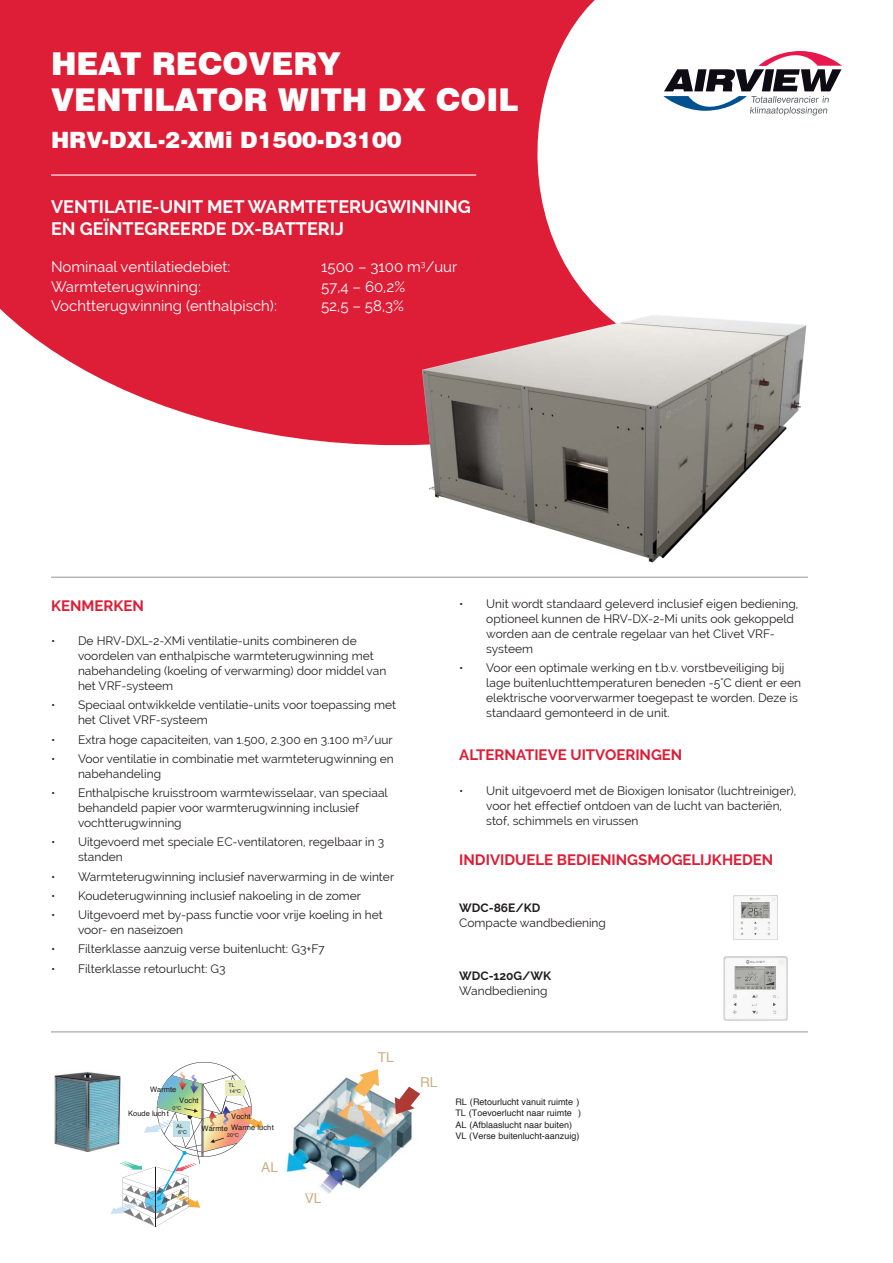
<style>
.page{position:relative;width:893px;height:1263px;background:#fff}
.page>*{position:absolute;margin:0;border:0;box-sizing:border-box;transform-origin:0 0}
.t1{font:900 31.5px/36px "Swiss 721 BT";color:#fff}
.t2{font:900 22.5px "Swiss 721 BT";color:#fff}
.t3{font:700 18px/21.6px "Raleway";color:#fff}
.t4{font:15px "Raleway";color:#fff}
.t5{font:700 15px "Raleway";color:#de1d36}
.t6{font:13.65px "Helvetica";color:#ccaf7e}
.t7{font:12px/15px "Raleway";color:#231f20}
.t8{font:700 12px "Raleway";color:#231f20}
.t9{font:9px/11.2px "Helvetica";color:#231f20}
.t10{font:7.5px/10.8px "Helvetica";color:#231f20}
.t11{font:5.25px/6px "Helvetica";color:#231f20}
.s1{font-size:4.95px}
</style>
<div class="page">
<svg style="left:0;top:0;width:595px;height:446px;background:#e1384e"></svg>
<svg style="left:663px;top:51px;width:179px;height:65px"></svg>
<hr style="left:51px;top:174px;width:425px;height:2px;background:#fff">
<hr style="left:51px;top:577px;width:757px;height:1px;background:#939598">
<hr style="left:51px;top:1031px;width:757px;height:1px;background:#939598">
<img style="left:416px;top:285px;width:391px;height:278px">
<img style="left:723px;top:957px;width:64px;height:64px">
<img style="left:54px;top:1071px;width:57px;height:81px">
<svg style="left:111px;top:1062px;width:152px;height:165px"></svg>
<img style="left:286px;top:1077px;width:126px;height:117px">
<svg style="left:354px;top:1069px;width:25px;height:28px"></svg>
<svg style="left:395px;top:1086px;width:25px;height:28px"></svg>
<img style="left:733px;top:895px;width:44px;height:44px">
<p class="t1" style="left:51px;top:46px;width:469px">HEAT RECOVERY<br>VENTILATOR WITH DX COIL</p>
<p class="t2" style="left:51px;top:127px;width:352px">HRV-DXL-2-XMi D1500-D3100</p>
<p class="t3" style="left:51px;top:196px;width:421px">VENTILATIE-UNIT MET WARMTETERUGWINNING<br>EN GEÏNTEGREERDE DX-BATTERIJ</p>
<p class="t4" style="left:51px;top:258px;width:181px">Nominaal ventilatiedebiet:</p>
<p class="t4" style="left:321px;top:258px;width:138px">1500 – 3100 m<sup>3</sup>/uur</p>
<p class="t4" style="left:51px;top:278px;width:151px">Warmteterugwinning:</p>
<p class="t4" style="left:321px;top:278px;width:86px">57,4 – 60,2%</p>
<p class="t4" style="left:51px;top:297px;width:227px">Vochtterugwinning (enthalpisch):</p>
<p class="t4" style="left:321px;top:297px;width:85px">52,5 – 58,3%</p>
<p class="t5" style="left:51px;top:597px;width:94px">KENMERKEN</p>
<p class="t7" style="left:78px;top:633px;width:310px;text-indent:-27px">• De HRV-DXL-2-XMi ventilatie-units combineren de voordelen van enthalpische warmteterugwinning met nabehandeling (koeling of verwarming) door middel van het VRF-systeem</p>
<p class="t7" style="left:78px;top:698px;width:319px;text-indent:-27px">• Speciaal ontwikkelde ventilatie-units voor toepassing met het Clivet VRF-systeem</p>
<p class="t7" style="left:51px;top:732px;width:343px">• Extra hoge capaciteiten, van 1.500, 2.300 en 3.100 m<sup>3</sup>/uur</p>
<p class="t7" style="left:78px;top:751px;width:317px;text-indent:-27px">• Voor ventilatie in combinatie met warmteterugwinning en nabehandeling</p>
<p class="t7" style="left:78px;top:785px;width:311px;text-indent:-27px">• Enthalpische kruisstroom warmtewisselaar, van speciaal behandeld papier voor warmterugwinning inclusief vochtterugwinning</p>
<p class="t7" style="left:78px;top:835px;width:308px;text-indent:-27px">• Uitgevoerd met speciale EC-ventilatoren, regelbaar in 3 standen</p>
<p class="t7" style="left:51px;top:869px;width:345px">• Warmteterugwinning inclusief naverwarming in de winter</p>
<p class="t7" style="left:51px;top:888px;width:312px">• Koudeterugwinning inclusief nakoeling in de zomer</p>
<p class="t7" style="left:78px;top:907px;width:306px;text-indent:-27px">• Uitgevoerd met by-pass functie voor vrije koeling in het voor- en naseizoen</p>
<p class="t7" style="left:51px;top:942px;width:275px">• Filterklasse aanzuig verse buitenlucht: G3+F7</p>
<p class="t7" style="left:51px;top:961px;width:176px">• Filterklasse retourlucht: G3</p>
<p class="t10" style="left:150px;top:1085px;width:28px">Warmte</p>
<p class="t10" style="left:179px;top:1095px;width:21px">Vocht</p>
<p class="t11" style="left:229px;top:1082px;width:14px">TL<br>14°C</p>
<p class="t11" style="left:169px;top:1105px;width:14px"><span class="s1">0</span> 0°C</p>
<p class="t11" style="left:176px;top:1123px;width:8px">AL</p>
<p class="t10" style="left:128px;top:1108px;width:42px">Koude lucht</p>
<p class="t10" style="left:202px;top:1111px;width:74px;text-indent:30px">Vocht<br>Warmte Warme lucht</p>
<p class="t11" style="left:178px;top:1129px;width:10px">6°C</p>
<p class="t11" style="left:227px;top:1132px;width:13px">20°C</p>
<p class="t6" style="left:261px;top:1156px;width:18px">AL</p>
<p class="t6" style="left:305px;top:1188px;width:18px">VL</p>
<p class="t6" style="left:378px;top:1047px;width:17px">TL</p>
<p class="t7" style="left:486px;top:596px;width:313px;text-indent:-27px">• Unit wordt standaard geleverd inclusief eigen bediening, optioneel kunnen de HRV-DX-2-Mi units ook gekoppeld worden aan de centrale regelaar van het Clivet VRF&shy;systeem</p>
<p class="t7" style="left:486px;top:660px;width:316px;text-indent:-27px">• Voor een optimale werking en t.b.v. vorstbeveiliging bij lage buitenluchttemperaturen beneden -5°C dient er een elektrische voorverwarmer toegepast te worden. Deze is standaard gemonteerd in de unit.</p>
<p class="t5" style="left:459px;top:746px;width:225px">ALTERNATIEVE UITVOERINGEN</p>
<p class="t7" style="left:486px;top:783px;width:311px;text-indent:-27px">• Unit uitgevoerd met de Bioxigen Ionisator (luchtreiniger), voor het effectief ontdoen van de lucht van bacteriën, stof, schimmels en virussen</p>
<p class="t5" style="left:459px;top:851px;width:316px">INDIVIDUELE BEDIENINGSMOGELIJKHEDEN</p>
<p class="t8" style="left:459px;top:901px;width:83px">WDC-86E/KD</p>
<p class="t7" style="left:459px;top:915px;width:148px">Compacte wandbediening</p>
<p class="t8" style="left:459px;top:969px;width:94px">WDC-120G/WK</p>
<p class="t7" style="left:459px;top:984px;width:90px">Wandbediening</p>
<p class="t6" style="left:420px;top:1072px;width:19px">RL</p>
<p class="t9" style="left:455px;top:1096px;width:127px">RL (Retourlucht vanuit ruimte )<br>TL (Toevoerlucht naar ruimte )<br>AL (Afblaaslucht naar buiten)<br>VL (Verse buitenlucht-aanzuig)</p>
</div>
